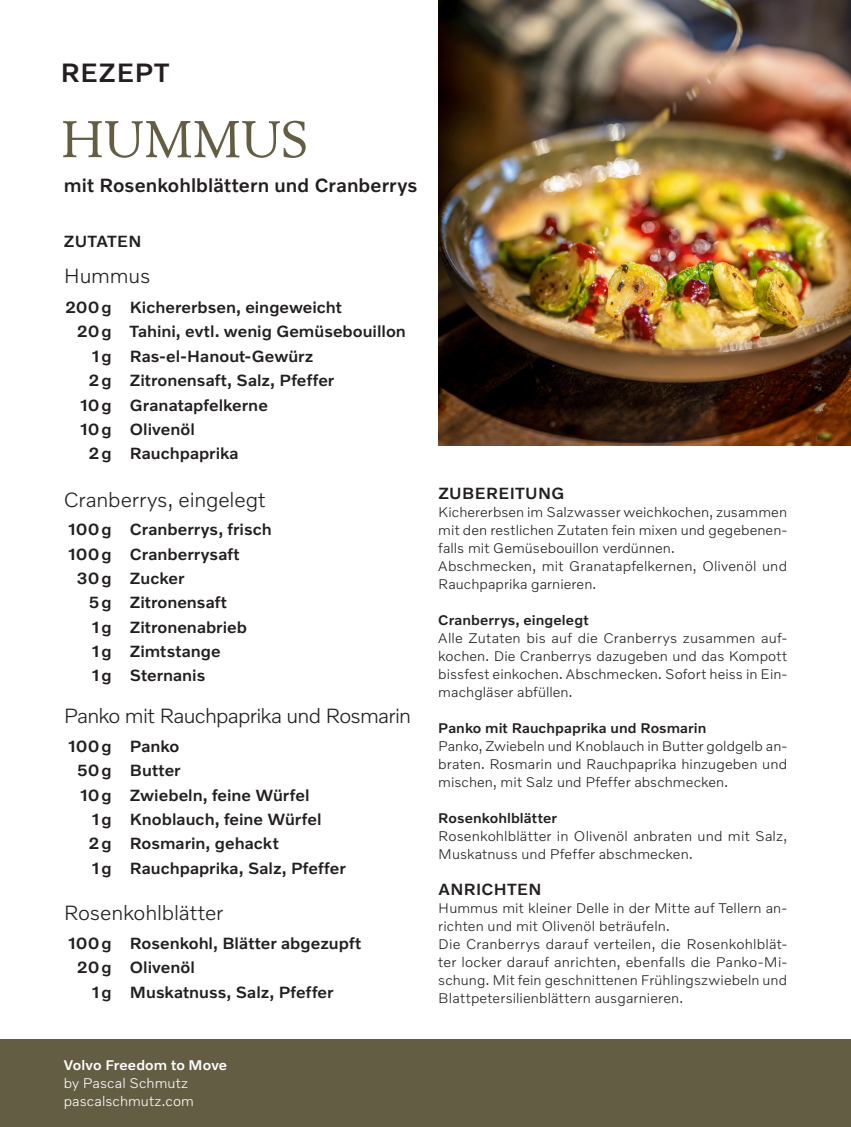
<style>
.page{position:relative;width:851px;height:1127px;background:#fff}
.page>*{position:absolute;margin:0;border:0;box-sizing:border-box;transform-origin:0 0}
.Titel{font:51px "Volvo Serif Pro";letter-spacing:.03em;color:#625d43}
.t1{font:500 27px "Volvo Novum";letter-spacing:.025em;color:#231f20}
.Zutaten_Gross{font:300 21px "Volvo Novum";letter-spacing:-.015em;color:#231f20}
.Zutaten_Gross-2{font:300 21px "Volvo Novum";letter-spacing:-.035em;color:#231f20}
.Titel_Zusatz{font:500 19.5px "Volvo Novum";letter-spacing:.005em;color:#231f20}
.Mengenangaben{font:500 16.5px "Volvo Novum";color:#231f20}
.Untertitel{font:500 16.5px "Volvo Novum";letter-spacing:.025em;color:#231f20}
.t2{font:300 14.25px/18px "Volvo Novum";letter-spacing:.005em;color:#231f20;scale:1.04 1}
.t3{font:300 14.25px/18px "Volvo Novum";letter-spacing:.005em;color:#231f20;text-align:justify}
.t4{font:500 14.25px "Volvo Novum";letter-spacing:.005em;color:#231f20}
.t5{font:300 14.25px/18px "Volvo Novum";letter-spacing:.005em;color:#fff}
.t6{font:500 14.25px "Volvo Novum";letter-spacing:.005em;color:#fff}
</style>
<div class="page">
<div style="left:0;top:1039px;width:850px;height:88px;background:#625d43"></div>
<img style="left:438px;top:0;width:412px;height:445px">
<h2 class="t1" style="left:61px;top:56px;width:110px">REZEPT</h2>
<p class="Titel" style="left:62px;top:109px;width:248px">HUMMUS</p>
<p class="Titel_Zusatz" style="left:64px;top:173px;width:355px">mit Rosenkohlblättern und Cranberrys</p>
<p class="Untertitel" style="left:64px;top:231px;width:79px">ZUTATEN</p>
<p class="Zutaten_Gross" style="left:64px;top:262px;width:88px">Hummus</p>
<p class="Mengenangaben" style="left:65px;top:297px;width:278px">200g Kichererbsen, eingeweicht</p>
<p class="Mengenangaben" style="left:77px;top:321px;width:330px">20g Tahini, evtl. wenig Gemüsebouillon</p>
<p class="Mengenangaben" style="left:92px;top:346px;width:223px">1g Ras-el-Hanout-Gewürz</p>
<p class="Mengenangaben" style="left:89px;top:370px;width:247px">2g Zitronensaft, Salz, Pfeffer</p>
<p class="Mengenangaben" style="left:80px;top:394px;width:189px">10g Granatapfelkerne</p>
<p class="Mengenangaben" style="left:80px;top:419px;width:116px">10g Olivenöl</p>
<p class="Mengenangaben" style="left:89px;top:443px;width:151px">2g Rauchpaprika</p>
<p class="Zutaten_Gross" style="left:64px;top:486px;width:203px">Cranberrys, eingelegt</p>
<p class="Mengenangaben" style="left:68px;top:519px;width:205px">100g Cranberrys, frisch</p>
<p class="Mengenangaben" style="left:68px;top:543px;width:173px">100g Cranberrysaft</p>
<p class="Mengenangaben" style="left:77px;top:568px;width:109px">30g Zucker</p>
<p class="Mengenangaben" style="left:89px;top:592px;width:140px">5g Zitronensaft</p>
<p class="Mengenangaben" style="left:92px;top:616px;width:157px">1g Zitronenabrieb</p>
<p class="Mengenangaben" style="left:92px;top:641px;width:130px">1g Zimtstange</p>
<p class="Mengenangaben" style="left:92px;top:665px;width:115px">1g Sternanis</p>
<p class="Zutaten_Gross-2" style="left:64px;top:703px;width:349px">Panko mit Rauchpaprika und Rosmarin</p>
<p class="Mengenangaben" style="left:68px;top:736px;width:113px">100g Panko</p>
<p class="Mengenangaben" style="left:77px;top:760px;width:105px">50g Butter</p>
<p class="Mengenangaben" style="left:80px;top:784px;width:231px">10g Zwiebeln, feine Würfel</p>
<p class="Mengenangaben" style="left:92px;top:809px;width:231px">1g Knoblauch, feine Würfel</p>
<p class="Mengenangaben" style="left:89px;top:833px;width:191px">2g Rosmarin, gehackt</p>
<p class="Mengenangaben" style="left:92px;top:858px;width:255px">1g Rauchpaprika, Salz, Pfeffer</p>
<p class="Zutaten_Gross" style="left:64px;top:900px;width:161px">Rosenkohlblätter</p>
<p class="Mengenangaben" style="left:68px;top:933px;width:294px">100g Rosenkohl, Blätter abgezupft</p>
<p class="Mengenangaben" style="left:77px;top:957px;width:119px">20g Olivenöl</p>
<p class="Mengenangaben" style="left:92px;top:981px;width:243px">1g Muskatnuss, Salz, Pfeffer</p>
<p class="t6" style="left:64px;top:1056px;width:165px">Volvo Freedom to Move</p>
<p class="t5" style="left:64px;top:1073px;width:132px">by Pascal Schmutz pascalschmutz.com</p>
<p class="Untertitel" style="left:438px;top:483px;width:128px">ZUBEREITUNG</p>
<p class="t3" style="left:438px;top:503px;width:350px">Kichererbsen im Salzwasser weichkochen, zusammen mit den restlichen Zutaten fein mixen und gegebenen&shy;falls mit Gemüsebouillon verdünnen.</p>
<p class="t2" style="left:438px;top:557px;width:337px">Abschmecken, mit Granatapfelkernen, Olivenöl und<br>Rauchpaprika garnieren.</p>
<p class="t4" style="left:438px;top:611px;width:152px">Cranberrys, eingelegt</p>
<p class="t2" style="left:438px;top:629px;width:337px;text-align:justify">Alle Zutaten bis auf die Cranberrys zusammen auf&shy;kochen. Die Cranberrys dazugeben und das Kompott bissfest einkochen. Abschmecken. Sofort heiss in Ein&shy;machgläser abfüllen.</p>
<p class="t4" style="left:438px;top:719px;width:269px">Panko mit Rauchpaprika und Rosmarin</p>
<p class="t3" style="left:438px;top:737px;width:350px">Panko, Zwiebeln und Knoblauch in Butter goldgelb an&shy;braten. Rosmarin und Rauchpaprika hinzugeben und mischen, mit Salz und Pfeffer abschmecken.</p>
<p class="t4" style="left:438px;top:809px;width:120px">Rosenkohlblätter</p>
<p class="t2" style="left:438px;top:827px;width:337px">Rosenkohlblätter in Olivenöl anbraten und mit Salz,<br>Muskatnuss und Pfeffer abschmecken.</p>
<p class="Untertitel" style="left:438px;top:879px;width:104px">ANRICHTEN</p>
<p class="t3" style="left:438px;top:899px;width:350px">Hummus mit kleiner Delle in der Mitte auf Tellern an&shy;richten und mit Olivenöl beträufeln.</p>
<p class="t2" style="left:438px;top:935px;width:337px;text-align:justify">Die Cranberrys darauf verteilen, die Rosenkohlblät&shy;ter locker darauf anrichten, ebenfalls die Panko-Mi&shy;schung. Mit fein geschnittenen Frühlingszwiebeln und Blattpetersilienblättern ausgarnieren.</p>
</div>
